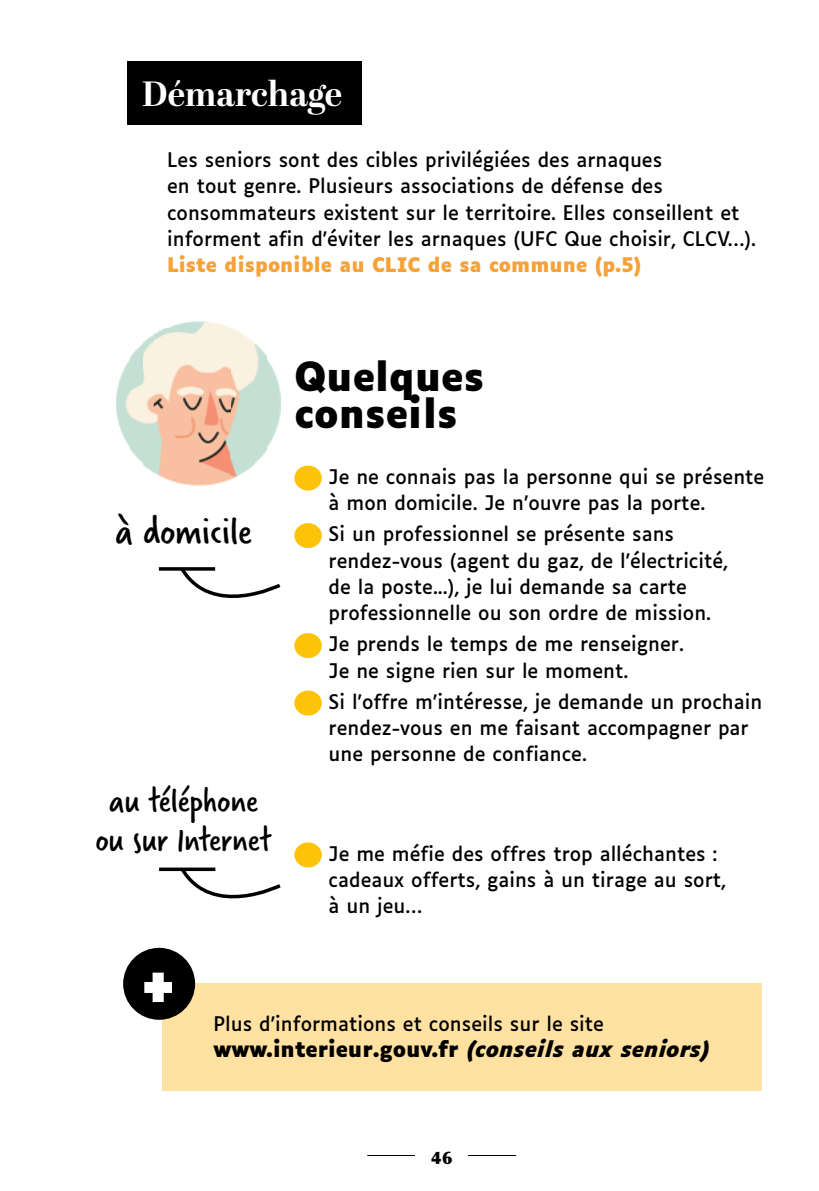
<style>
.page{position:relative;width:819px;height:1191px;background:#fff}
.page>*{position:absolute;margin:0;border:0;box-sizing:border-box;transform-origin:0 0}
.titre_bloc_noir{font:800 68.25px "Bree";color:#fff}
.BD{font:42px "Verveine";color:#000}
.t1{font:700 38.5px/36.8px "Luciole";color:#000}
.BD-2{font:36.75px/38.5px "Verveine";color:#000;text-align:center}
.t2{font:700 35px "Abril Display";color:#fff}
.txt{font:700 21px "Luciole";color:#000}
.txt-2{font:19.25px/26.2px "Luciole";color:#000}
.t3{font:900 17.5px "Optima";color:#000}
.s1{font-weight:700;color:#f6a238}
.s2{font-style:italic}
</style>
<div class="page">
<hr style="left:367px;top:1155px;width:149px;height:1px;background:#000">
<div style="left:415px;top:1136px;width:53px;height:38px;background:#fff"></div>
<div style="left:127px;top:61px;width:235px;height:63px;background:#000"></div>
<svg style="left:177px;top:567px;width:104px;height:31px"></svg>
<hr style="left:159px;top:567px;width:56px;height:3px;background:#000">
<svg style="left:177px;top:867px;width:104px;height:32px"></svg>
<svg style="left:159px;top:867px;width:56px;height:4px"></svg>
<img style="left:155px;top:327px;width:88px;height:159px">
<img style="left:142px;top:333px;width:13px;height:141px">
<img style="left:243px;top:335px;width:12px;height:138px">
<img style="left:129px;top:344px;width:13px;height:119px">
<img style="left:255px;top:343px;width:13px;height:120px">
<img style="left:116px;top:360px;width:13px;height:87px">
<img style="left:268px;top:360px;width:13px;height:87px">
<img style="left:169px;top:321px;width:59px;height:6px">
<div style="left:294px;top:465px;width:28px;height:25px;background:#fdc309;border-radius:50%"></div>
<div style="left:294px;top:523px;width:28px;height:25px;background:#fdc309;border-radius:50%"></div>
<div style="left:294px;top:633px;width:28px;height:25px;background:#fdc309;border-radius:50%"></div>
<div style="left:294px;top:690px;width:28px;height:25px;background:#fdc309;border-radius:50%"></div>
<div style="left:294px;top:842px;width:28px;height:25px;background:#fdc309;border-radius:50%"></div>
<div style="left:162px;top:983px;width:599px;height:108px;background:#ffe2a1"></div>
<div style="left:123px;top:947px;width:72px;height:72px;background:#000;border-radius:50%"></div>
<p class="t2" style="left:142px;top:69px;width:202px">Démarchage</p>
<p class="txt-2" style="left:167px;top:145px;width:590px">Les seniors sont des cibles privilégiées des arnaques<br>en tout genre. Plusieurs associations de défense des consommateurs existent sur le territoire. Elles conseillent et informent afin d’éviter les arnaques (UFC Que choisir, CLCV…).<br><span class="s1">Liste disponible au CLIC de sa commune (p.5)</span></p>
<p class="BD" style="left:115px;top:502px;width:138px">à domicile</p>
<p class="BD-2" style="left:95px;top:782px;width:178px">au téléphone ou sur Internet</p>
<p class="titre_bloc_noir" style="left:140px;top:929px;width:38px">+</p>
<p class="t1" style="left:294px;top:359px;width:191px">Quelques conseils</p>
<p class="txt-2" style="left:328px;top:462px;width:437px">Je ne connais pas la personne qui se présente à mon domicile. Je n’ouvre pas la porte.</p>
<p class="txt-2" style="left:328px;top:519px;width:401px">Si un professionnel se présente sans rendez-vous (agent du gaz, de l’électricité, de la poste...), je lui demande sa carte professionnelle ou son ordre de mission.</p>
<p class="txt-2" style="left:328px;top:629px;width:357px">Je prends le temps de me renseigner.<br>Je ne signe rien sur le moment.</p>
<p class="txt-2" style="left:328px;top:687px;width:435px">Si l'offre m'intéresse, je demande un prochain rendez-vous en me faisant accompagner par une personne de confiance.</p>
<p class="txt-2" style="left:328px;top:838px;width:399px">Je me méfie des offres trop alléchantes : cadeaux offerts, gains à un tirage au sort, à un jeu…</p>
<p class="txt-2" style="left:213px;top:1008px;width:392px">Plus d’informations et conseils sur le site</p>
<p class="txt" style="left:213px;top:1037px;width:497px">www.interieur.gouv.fr <span class="s2">(conseils aux seniors)</span></p>
<p class="t3" style="left:431px;top:1147px;width:23px">46</p>
</div>
